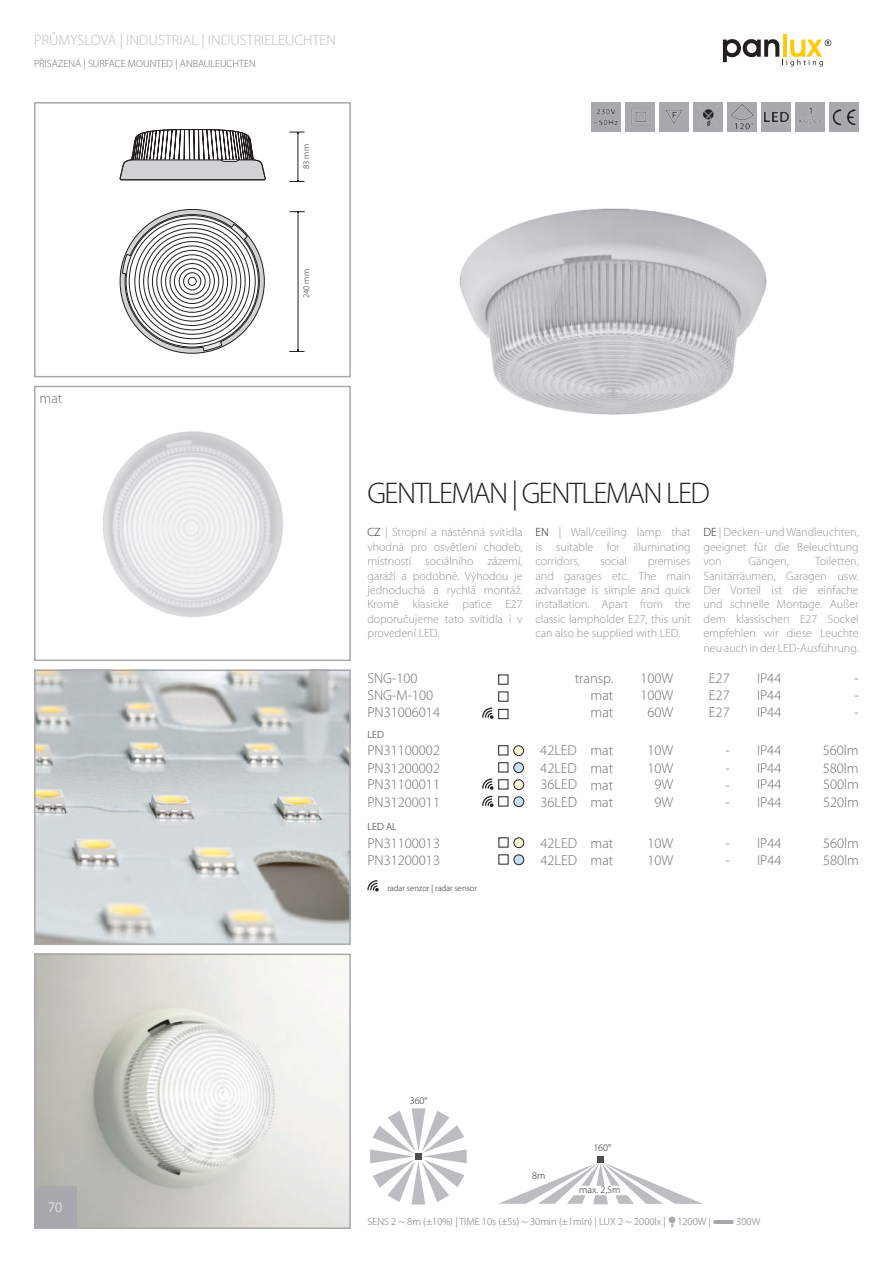
<style>
.page{position:relative;width:893px;height:1263px;background:#fff}
.page>*{position:absolute;margin:0;border:0;box-sizing:border-box;transform-origin:0 0}
.t1{font:300 30px "Myriad Pro";letter-spacing:-.05em;color:#231f20}
.t2{font:300 15px "Myriad Pro";color:#bcbdc0}
.t3{font:300 14.4px/17.2px "Myriad Pro";color:#6d6e71}
.t4{font:300 14.4px "Myriad Pro";color:#fff}
.t5{font:300 12px/14.4px "Myriad Pro";color:#939598;text-align:justify}
.t6{font:300 10.5px "Myriad Pro";color:#6d6e71}
.t7{font:300 10.5px "Myriad Pro";color:#231f20}
.t8{font:300 10.05px "Myriad Pro";color:#231f20}
.t9{font:300 8.7px "Myriad Pro";color:#231f20}
.s1{color:#231f20}
</style>
<div class="page">
<hr style="left:783px;top:34px;width:4px;height:23px;background:#feca0a">
<svg style="left:723px;top:39px;width:108px;height:28px"></svg>
<img style="left:37px;top:672px;width:311px;height:270px">
<div style="left:34px;top:669px;width:317px;height:276px;border:2px solid #a8a9ad"></div>
<img style="left:37px;top:957px;width:311px;height:269px">
<div style="left:34px;top:954px;width:317px;height:275px;border:2px solid #a8a9ad"></div>
<div style="left:34px;top:1186px;width:43px;height:43px;background:#a8a9ad"></div>
<div style="left:34px;top:102px;width:317px;height:275px;border:2px solid #a8a9ad"></div>
<img style="left:459px;top:208px;width:308px;height:207px">
<div style="left:34px;top:386px;width:317px;height:275px;border:2px solid #a8a9ad"></div>
<img style="left:103px;top:431px;width:180px;height:186px">
<hr style="left:298px;top:133px;width:1px;height:48px;background:#231f20">
<svg style="left:289px;top:132px;width:16px;height:1px"></svg>
<svg style="left:289px;top:180px;width:16px;height:2px"></svg>
<hr style="left:298px;top:212px;width:1px;height:138px;background:#231f20">
<svg style="left:290px;top:211px;width:15px;height:2px"></svg>
<svg style="left:289px;top:350px;width:16px;height:2px"></svg>
<img style="left:693px;top:102px;width:30px;height:30px">
<img style="left:829px;top:102px;width:30px;height:30px">
<img style="left:625px;top:102px;width:30px;height:30px">
<img style="left:795px;top:102px;width:30px;height:30px">
<img style="left:761px;top:102px;width:30px;height:30px">
<img style="left:727px;top:102px;width:30px;height:30px">
<img style="left:659px;top:102px;width:30px;height:30px">
<img style="left:591px;top:102px;width:30px;height:30px">
<div style="left:498px;top:745px;width:10px;height:10px;border:1px solid #231f20"></div>
<div style="left:498px;top:762px;width:10px;height:10px;border:1px solid #231f20"></div>
<div style="left:514px;top:763px;width:10px;height:10px;background:#c7dff2;border-radius:50%"></div>
<div style="left:513px;top:762px;width:11px;height:11px;border:1px solid #231f20;border-radius:50%"></div>
<div style="left:514px;top:746px;width:10px;height:9px;background:#fef3d2;border-radius:50%"></div>
<div style="left:513px;top:745px;width:11px;height:11px;border:1px solid #231f20;border-radius:50%"></div>
<div style="left:498px;top:779px;width:10px;height:10px;border:1px solid #231f20"></div>
<div style="left:498px;top:796px;width:10px;height:10px;border:1px solid #231f20"></div>
<div style="left:514px;top:797px;width:10px;height:10px;background:#c7dff2;border-radius:50%"></div>
<div style="left:514px;top:796px;width:10px;height:11px;border:1px solid #231f20;border-radius:50%"></div>
<div style="left:514px;top:780px;width:10px;height:10px;background:#fef3d2;border-radius:50%"></div>
<div style="left:514px;top:779px;width:10px;height:11px;border:1px solid #231f20;border-radius:50%"></div>
<svg style="left:482px;top:778px;width:11px;height:12px"></svg>
<svg style="left:482px;top:796px;width:11px;height:11px"></svg>
<div style="left:498px;top:709px;width:10px;height:10px;border:1px solid #231f20"></div>
<svg style="left:482px;top:707px;width:11px;height:12px"></svg>
<svg style="left:370px;top:1108px;width:97px;height:96px"></svg>
<div style="left:415px;top:1153px;width:7px;height:6px;background:#4b4c4d"></div>
<div style="left:597px;top:1156px;width:7px;height:7px;background:#4b4c4d"></div>
<svg style="left:498px;top:1163px;width:205px;height:41px"></svg>
<svg style="left:122px;top:214px;width:137px;height:137px"></svg>
<svg style="left:120px;top:129px;width:146px;height:51px"></svg>
<div style="left:498px;top:675px;width:10px;height:9px;border:1px solid #231f20"></div>
<div style="left:498px;top:692px;width:10px;height:9px;border:1px solid #231f20"></div>
<div style="left:514px;top:855px;width:10px;height:10px;background:#c7dff2;border-radius:50%"></div>
<div style="left:514px;top:855px;width:10px;height:10px;border:1px solid #231f20;border-radius:50%"></div>
<div style="left:514px;top:838px;width:10px;height:10px;background:#fef3d2;border-radius:50%"></div>
<div style="left:514px;top:838px;width:10px;height:10px;border:1px solid #231f20;border-radius:50%"></div>
<svg style="left:367px;top:880px;width:12px;height:11px"></svg>
<div style="left:669px;top:1216px;width:6px;height:7px;background:#a8a9ad;border-radius:50%"></div>
<svg style="left:671px;top:1223px;width:3px;height:4px"></svg>
<hr style="left:715px;top:1220px;width:17px;height:4px;background:#a8a9ad">
<p class="t2" style="left:34px;top:32px;width:304px">PRŮMYSLOVÁ | INDUSTRIAL | INDUSTRIELEUCHTEN</p>
<p class="t6" style="left:34px;top:58px;width:223px">PŘISAZENÁ | SURFACE MOUNTED | ANBAULEUCHTEN</p>
<p class="t9" style="left:302px;top:169px;width:26px;rotate:-90deg">83 mm</p>
<p class="t3" style="left:40px;top:390px;width:24px">mat</p>
<p class="t9" style="left:302px;top:298px;width:30px;rotate:-90deg">240 mm</p>
<h1 class="t1" style="left:367px;top:477px;width:344px">GENTLEMAN | GENTLEMAN LED</h1>
<p class="t5" style="left:367px;top:525px;width:157px"><span class="s1">CZ</span> | Stropní a nástěnná svítidla vhodná pro osvětlení chodeb, místností sociálního zázemí, garáží a podobně. Výhodou je jednoduchá a rychlá montáž.<br>Kromě klasické patice E27 doporučujeme tato svítidla i v provedení LED.</p>
<p class="t5" style="left:535px;top:525px;width:157px"><span class="s1">EN</span> | Wall/ceiling lamp that is suitable for illuminating corridors,</p>
<p class="t5" style="left:600px;top:554px;width:28px">social</p>
<p class="t5" style="left:535px;top:554px;width:157px;text-indent:112px">premises and garages etc. The main advantage is simple and quick installation. Apart from the classic lampholder E27, this unit can also be supplied with LED.</p>
<p class="t5" style="left:703px;top:525px;width:157px"><span class="s1">DE</span> | Decken- und Wandleuchten, geeignet für die Beleuchtung von</p>
<p class="t5" style="left:703px;top:554px;width:157px;text-indent:112px">Toiletten, Sanitärräumen, Garagen usw.<br>Der Vorteil ist die einfache und schnelle Montage. Außer dem klassischen E27 Sockel empfehlen wir diese Leuchte neu auch in der LED-Ausführung.</p>
<p class="t5" style="left:748px;top:554px;width:42px">Gängen,</p>
<p class="t3" style="left:367px;top:669px;width:67px">SNG-100<br>SNG-M-100</p>
<p class="t3" style="left:640px;top:669px;width:34px">100W<br>100W</p>
<p class="t3" style="left:757px;top:669px;width:26px">IP44<br>IP44</p>
<p class="t3" style="left:709px;top:669px;width:22px">E27<br>E27</p>
<p class="t3" style="left:575px;top:669px;width:40px;text-align:right">transp. mat</p>
<p class="t3" style="left:367px;top:704px;width:74px">PN31006014</p>
<p class="t3" style="left:648px;top:704px;width:27px">60W</p>
<p class="t3" style="left:757px;top:704px;width:26px">IP44</p>
<p class="t3" style="left:709px;top:704px;width:22px">E27</p>
<p class="t3" style="left:591px;top:704px;width:24px">mat</p>
<p class="t7" style="left:367px;top:729px;width:18px">LED</p>
<p class="t3" style="left:854px;top:669px;width:6px;text-align:justify">- - -</p>
<p class="t3" style="left:367px;top:742px;width:74px">PN31100002<br>PN31200002</p>
<p class="t3" style="left:648px;top:742px;width:27px">10W<br>10W</p>
<p class="t3" style="left:757px;top:742px;width:26px">IP44<br>IP44</p>
<p class="t3" style="left:823px;top:742px;width:37px">560lm<br>580lm</p>
<p class="t3" style="left:540px;top:742px;width:38px">42LED<br>42LED</p>
<p class="t3" style="left:590px;top:742px;width:24px;text-align:justify">mat mat mat mat</p>
<p class="t3" style="left:725px;top:742px;width:6px;text-align:justify">- - - -</p>
<p class="t3" style="left:367px;top:776px;width:74px">PN31100011<br>PN31200011</p>
<p class="t3" style="left:655px;top:776px;width:20px">9W<br>9W</p>
<p class="t3" style="left:757px;top:776px;width:26px">IP44<br>IP44</p>
<p class="t3" style="left:823px;top:776px;width:37px">500lm<br>520lm</p>
<p class="t3" style="left:540px;top:776px;width:38px">36LED<br>36LED</p>
<p class="t7" style="left:367px;top:821px;width:31px">LED AL</p>
<p class="t3" style="left:367px;top:834px;width:74px">PN31100013<br>PN31200013</p>
<p class="t3" style="left:648px;top:834px;width:27px">10W<br>10W</p>
<p class="t3" style="left:757px;top:834px;width:26px">IP44<br>IP44</p>
<p class="t3" style="left:823px;top:834px;width:37px">560lm<br>580lm</p>
<p class="t3" style="left:540px;top:834px;width:38px">42LED<br>42LED</p>
<p class="t3" style="left:591px;top:834px;width:24px">mat mat</p>
<p class="t3" style="left:725px;top:834px;width:6px">- -</p>
<p class="t9" style="left:387px;top:884px;width:91px">radar senzor | radar sensor</p>
<p class="t4" style="left:48px;top:1199px;width:16px">70</p>
<p class="t8" style="left:410px;top:1095px;width:19px">360°</p>
<p class="t8" style="left:532px;top:1170px;width:15px">8m</p>
<p class="t8" style="left:593px;top:1143px;width:19px">160°</p>
<p class="t8" style="left:579px;top:1185px;width:42px">max. 2,5m</p>
<p class="t6" style="left:368px;top:1216px;width:345px">SENS 2 ~ 8m (±10%) | TIME 10s (±5s) ~ 30min (±1min) | LUX 2 ~ 2000lx | 1200W |</p>
<p class="t6" style="left:736px;top:1216px;width:25px">300W</p>
</div>
